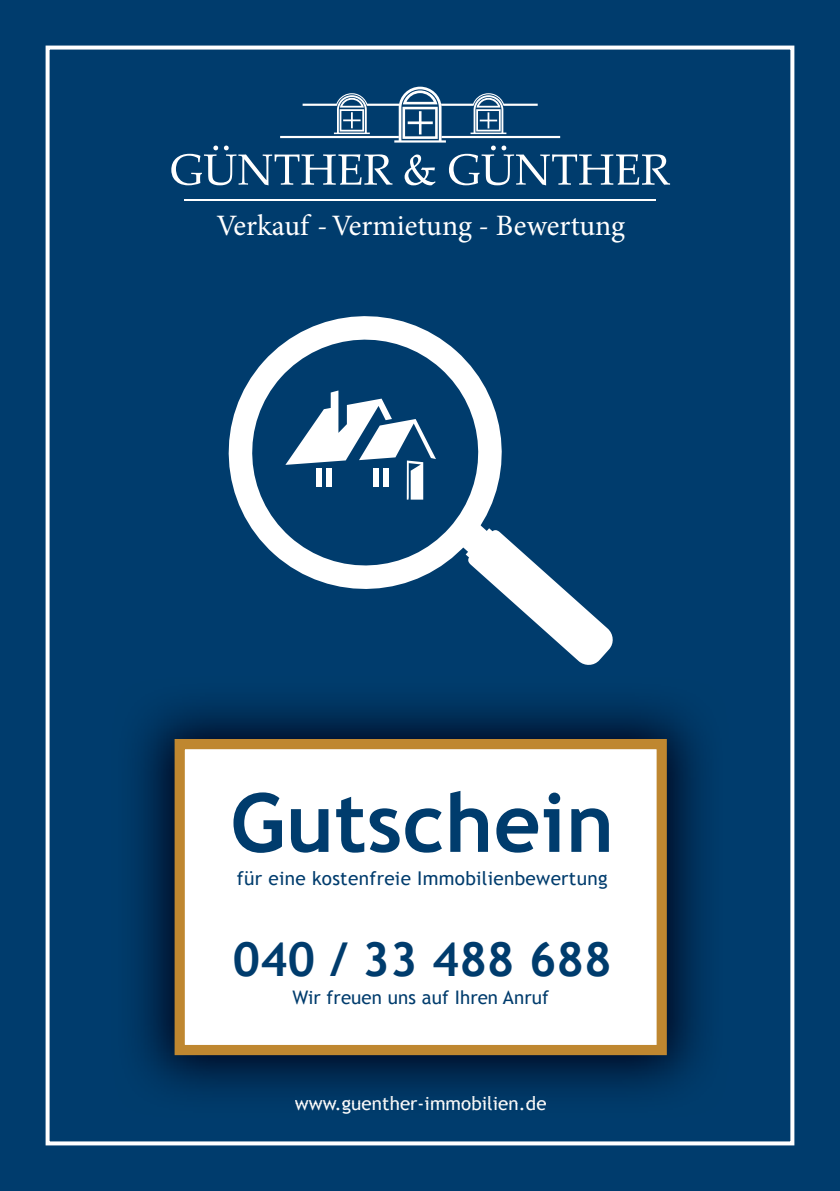
<style>
.page{position:relative;width:840px;height:1191px;background:#fff}
.page>*{position:absolute;margin:0;border:0;box-sizing:border-box;transform-origin:0 0}
.t1{font:700 81.6px "Trebuchet MS";letter-spacing:.005em;color:#003c6d}
.t2{font:700 46.6px "Trebuchet MS";letter-spacing:.005em;color:#003c6d}
.t3{font:29.6px "Minion Pro";color:#fff}
.t4{font:19px "Trebuchet MS";letter-spacing:.015em;color:#003c6d}
.t5{font:18.6px "Trebuchet MS";letter-spacing:.005em;color:#f3f3f4}
.t6{font:18.6px "Trebuchet MS";letter-spacing:.005em;color:#003c6d}
.s1{color:#f9f9f9}
.s2{color:#f1f2f2}
.s3{color:#f2f2f2}
.s4{color:#ebecec}
.s5{color:#f2f2f3}
</style>
<div class="page">
<div style="left:0;top:0;width:839px;height:1191px;background:#003c6d"></div>
<div style="left:46px;top:46px;width:748px;height:1099px;border:4px solid #fff"></div>
<svg style="left:515px;top:547px;width:98px;height:118px"></svg>
<svg style="left:228px;top:316px;width:289px;height:288px"></svg>
<img style="left:136px;top:702px;width:568px;height:392px">
<div style="left:180px;top:744px;width:481px;height:306px;background:#fff"></div>
<div style="left:174px;top:739px;width:492px;height:316px;border:10px solid #bf8730"></div>
<hr style="left:184px;top:199px;width:471px;height:2px;background:#fff">
<svg style="left:171px;top:87px;width:498px;height:98px"></svg>
<h3 class="t3" style="left:216px;top:205px;width:410px">Verkauf - Vermietung - Bewertung</h3>
<h1 class="t1" style="left:230px;top:772px;width:385px">Gutschein</h1>
<p class="t4" style="left:237px;top:867px;width:372px">für eine kostenfreie Immobilienbewertung</p>
<h2 class="t2" style="left:232px;top:930px;width:380px">040 / 33 488 688</h2>
<p class="t6" style="left:292px;top:986px;width:258px">Wir freuen uns auf Ihren Anruf</p>
<p class="t5" style="left:295px;top:1092px;width:253px">www<span class="s1">.</span>guen<span class="s2">th</span>er<span class="s3">-i</span>mm<span class="s2">ob</span><span class="s4">il</span><span class="s5">ie</span>n<span class="s1">.</span><span class="s4">d</span><span class="s2">e</span></p>
</div>
